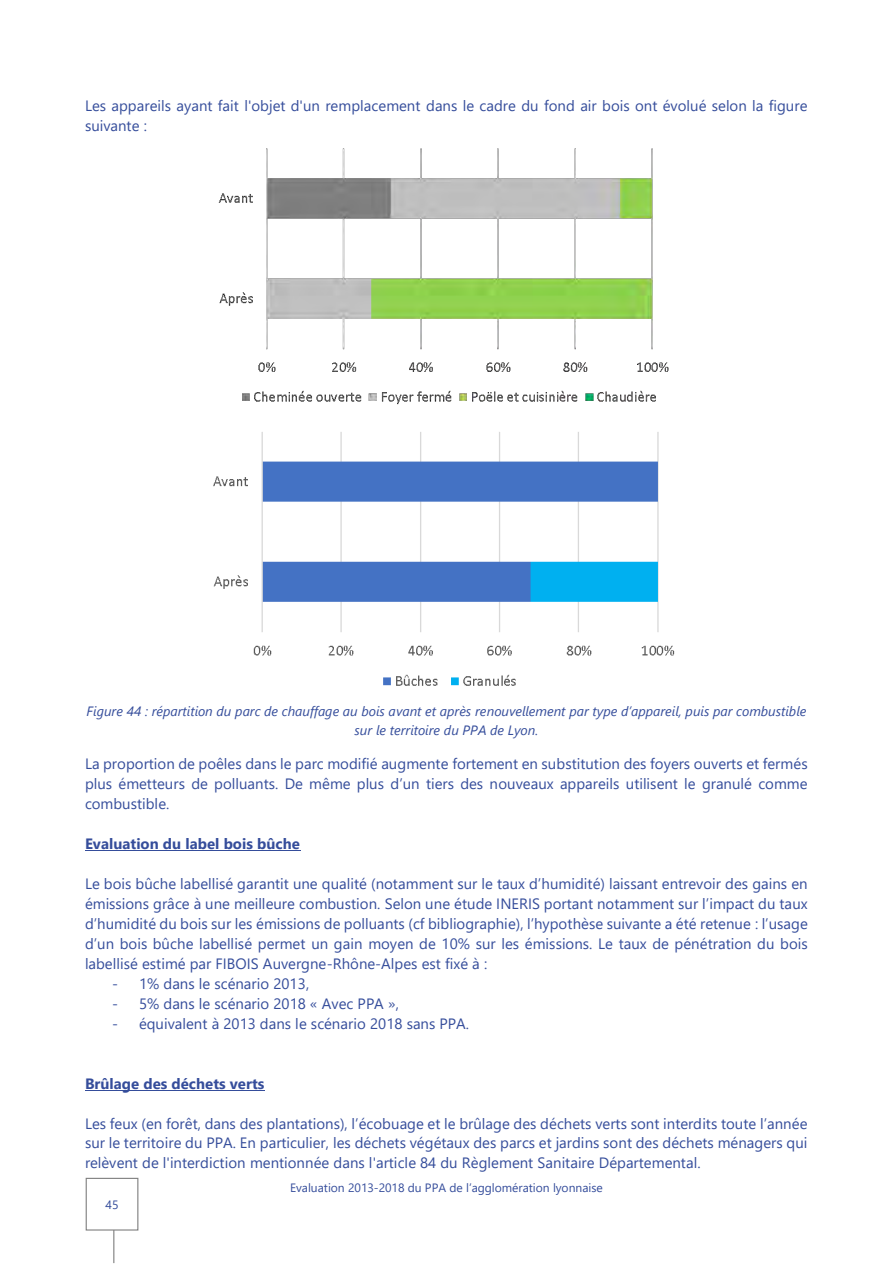
<style>
.page{position:relative;width:893px;height:1264px;background:#fff}
.page>*{position:absolute;margin:0;border:0;box-sizing:border-box;transform-origin:0 0}
.t1{font:15px/20px "Segoe UI";color:#354d9b;text-align:justify}
.t2{font:700 15px "Segoe UI";color:#354d9b}
.t3{font:italic 13.5px/18px "Segoe UI";color:#354d9b;text-align:center}
.t4{font:12px "Segoe UI";color:#354d9b}
</style>
<div class="page">
<hr style="left:113px;top:1229px;width:1px;height:33px;background:#7f7f7f">
<div style="left:86px;top:1177px;width:52px;height:53px;border:1px solid #7f7f7f"></div>
<img style="left:87px;top:1183px;width:50px;height:40px">
<hr style="left:85px;top:850px;width:215px;height:1px;background:#354d9b">
<hr style="left:85px;top:1089px;width:180px;height:1px;background:#354d9b">
<img style="left:218px;top:148px;width:451px;height:257px">
<img style="left:213px;top:432px;width:462px;height:254px">
<p class="t1" style="left:85px;top:94px;width:724px">Les appareils ayant fait l'objet d'un remplacement dans le cadre du fond air bois ont évolué selon la figure suivante :</p>
<p class="t3" style="left:87px;top:701px;width:721px">Figure 44 : répartition du parc de chauffage au bois avant et après renouvellement par type d’appareil, puis par combustible sur le territoire du PPA de Lyon.</p>
<p class="t1" style="left:85px;top:752px;width:724px">La proportion de poêles dans le parc modifié augmente fortement en substitution des foyers ouverts et fermés plus émetteurs de polluants. De même plus d’un tiers des nouveaux appareils utilisent le granulé comme combustible.</p>
<p class="t2" style="left:85px;top:832px;width:216px">Evaluation du label bois bûche</p>
<p class="t1" style="left:85px;top:872px;width:724px">Le bois bûche labellisé garantit une qualité (notamment sur le taux d’humidité) laissant entrevoir des gains en émissions grâce à une meilleure combustion. Selon une étude INERIS portant notamment sur l’impact du taux d’humidité du bois sur les émissions de polluants (cf bibliographie), l’hypothèse suivante a été retenue : l’usage d’un bois bûche labellisé permet un gain moyen de 10% sur les émissions. Le taux de pénétration du bois labellisé estimé par FIBOIS Auvergne-Rhône-Alpes est fixé à :</p>
<p class="t1" style="left:112px;top:971px;width:199px">- 1% dans le scénario 2013,</p>
<p class="t1" style="left:112px;top:991px;width:288px">- 5% dans le scénario 2018 « Avec PPA »,</p>
<p class="t1" style="left:112px;top:1011px;width:358px">- équivalent à 2013 dans le scénario 2018 sans PPA.</p>
<p class="t2" style="left:85px;top:1072px;width:181px">Brûlage des déchets verts</p>
<p class="t1" style="left:85px;top:1111px;width:724px">Les feux (en forêt, dans des plantations), l’écobuage et le brûlage des déchets verts sont interdits toute l’année sur le territoire du PPA. En particulier, les déchets végétaux des parcs et jardins sont des déchets ménagers qui relèvent de l'interdiction mentionnée dans l'article 84 du Règlement Sanitaire Départemental.</p>
<p class="t4" style="left:106px;top:1196px;width:14px">45</p>
<p class="t4" style="left:290px;top:1178px;width:314px">Evaluation 2013-2018 du PPA de l’agglomération lyonnaise</p>
</div>
